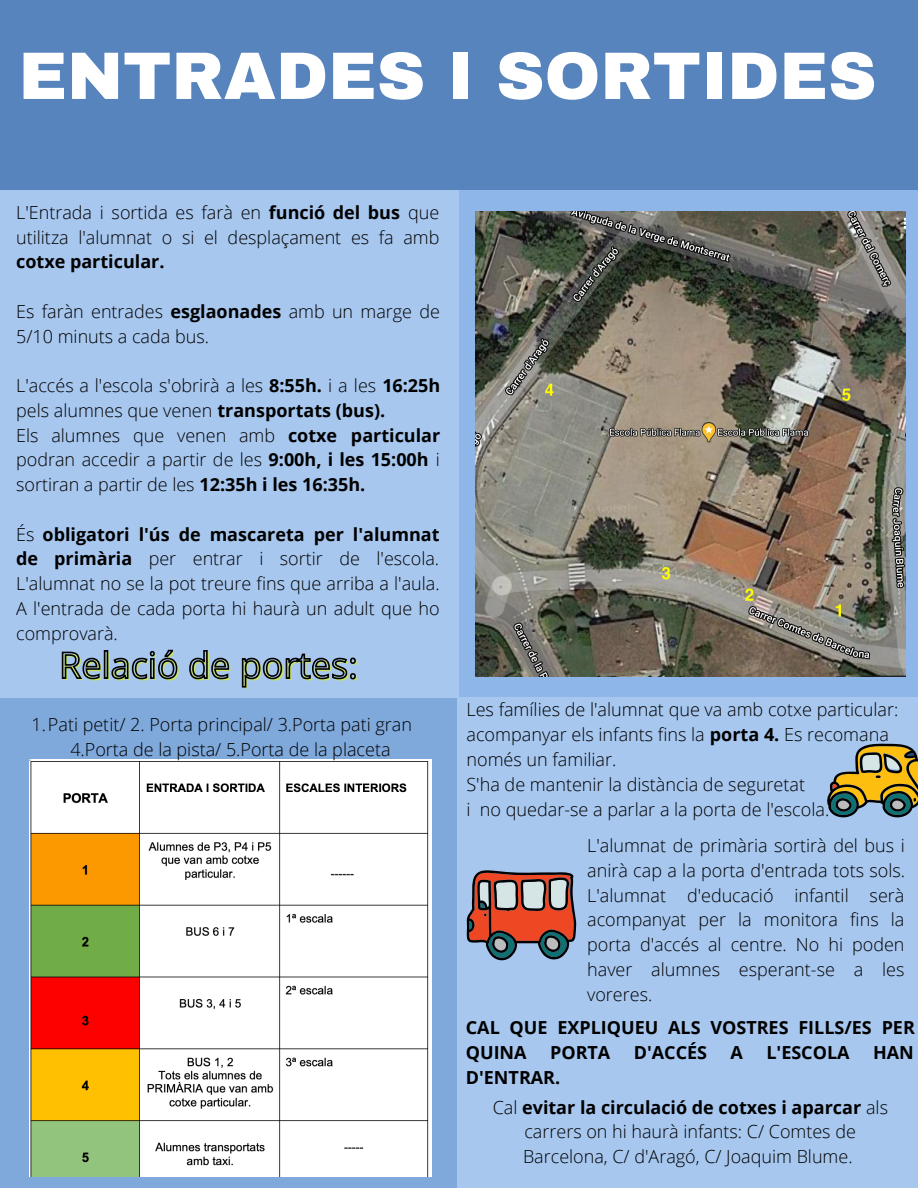
<style>
.page{position:relative;width:918px;height:1188px;background:#5784bd}
.page>*{position:absolute;margin:0;border:0;box-sizing:border-box;transform-origin:0 0}
.t1{font:900 67.2px "Archivo";color:#fff}
.t2{font:36px "Open Sans";color:#c9e265}
.t3{font:300 18px/24.8px "Open Sans";color:#000}
.t4{font:700 18px/24.8px "Open Sans";color:#000}
.s1{font-weight:700}
</style>
<div class="page">
<div style="left:0;top:696px;width:459px;height:492px;background:#7fa8db"></div>
<div style="left:0;top:190px;width:459px;height:508px;background:#a7c7ef"></div>
<div style="left:459px;top:190px;width:459px;height:508px;background:#8eb6e8"></div>
<div style="left:458px;top:698px;width:460px;height:490px;background:#a7c7ef"></div>
<img style="left:475px;top:211px;width:430px;height:465px">
<img style="left:30px;top:759px;width:402px;height:418px">
<svg style="left:467px;top:870px;width:109px;height:90px"></svg>
<svg style="left:827px;top:744px;width:91px;height:74px"></svg>
<svg style="left:61px;top:649px;width:295px;height:39px"></svg>
<h1 class="t1" style="left:19px;top:40px;width:859px">ENTRADES I SORTIDES</h1>
<p class="t3" style="left:16px;top:200px;width:425px">L'Entrada i sortida es farà en <span class="s1">funció del bus</span> que utilitza l'alumnat o si el desplaçament es fa amb</p>
<p class="t4" style="left:16px;top:249px;width:150px">cotxe particular.</p>
<p class="t3" style="left:16px;top:299px;width:425px">Es faràn entrades <span class="s1">esglaonades</span> amb un marge de<br>5/10 minuts a cada bus.</p>
<p class="t3" style="left:16px;top:373px;width:426px">L'accés a l'escola s'obrirà a les <span class="s1">8:55h.</span> i a les <span class="s1">16:25h </span>pels alumnes que venen <span class="s1">transportats (bus).<br></span>Els alumnes que venen amb <span class="s1">cotxe particular </span>podran accedir a partir de les <span class="s1">9:00h, i les 15:00h</span> i sortiran a partir de les <span class="s1">12:35h i les 16:35h.</span></p>
<p class="t3" style="left:16px;top:521px;width:425px;text-align:justify">És <span class="s1">obligatori l'ús de mascareta per l'alumnat de primària</span> per entrar i sortir de l'escola.<br>L'alumnat no se la pot treure fins que arriba a l'aula.<br>A l'entrada de cada porta hi haurà un adult que ho comprovarà.</p>
<h2 class="t2" style="left:61px;top:642px;width:300px">Relació de portes:</h2>
<p class="t3" style="left:70px;top:711px;width:343px;text-indent:-39px">1.Pati petit/ 2. Porta principal/ 3.Porta pati gran<br>4.Porta de la pista/ 5.Porta de la placeta</p>
<p class="t3" style="left:466px;top:697px;width:433px">Les famílies de l'alumnat que va amb cotxe particular: acompanyar els infants fins la <span class="s1">porta 4.</span> Es recomana només un familiar.<br>S'ha de mantenir la distància de seguretat<br>i no quedar-se a parlar a la porta de l'escola.</p>
<p class="t3" style="left:587px;top:833px;width:319px;text-align:justify">L'alumnat de primària sortirà del bus i anirà cap a la porta d'entrada tots sols.<br>L'alumnat d'educació infantil serà acompanyat per la monitora fins la porta d'accés al centre. No hi poden haver alumnes esperant-se a les voreres.</p>
<p class="t4" style="left:466px;top:1015px;width:451px">CAL QUE EXPLIQUEU ALS VOSTRES FILLS/ES PER<br>QUINA</p>
<p class="t4" style="left:550px;top:1040px;width:62px">PORTA</p>
<p class="t4" style="left:634px;top:1040px;width:75px">D'ACCÉS</p>
<p class="t4" style="left:731px;top:1040px;width:14px">A</p>
<p class="t4" style="left:766px;top:1040px;width:85px">L'ESCOLA</p>
<p class="t4" style="left:873px;top:1040px;width:42px">HAN</p>
<p class="t4" style="left:466px;top:1064px;width:96px">D'ENTRAR.</p>
<p class="t3" style="left:493px;top:1094px;width:397px;text-align:center">Cal <span class="s1">evitar la circulació de cotxes i aparcar</span> als carrers on hi haurà infants: C/ Comtes de<br>Barcelona, C/ d'Aragó, C/ Joaquim Blume.</p>
</div>
